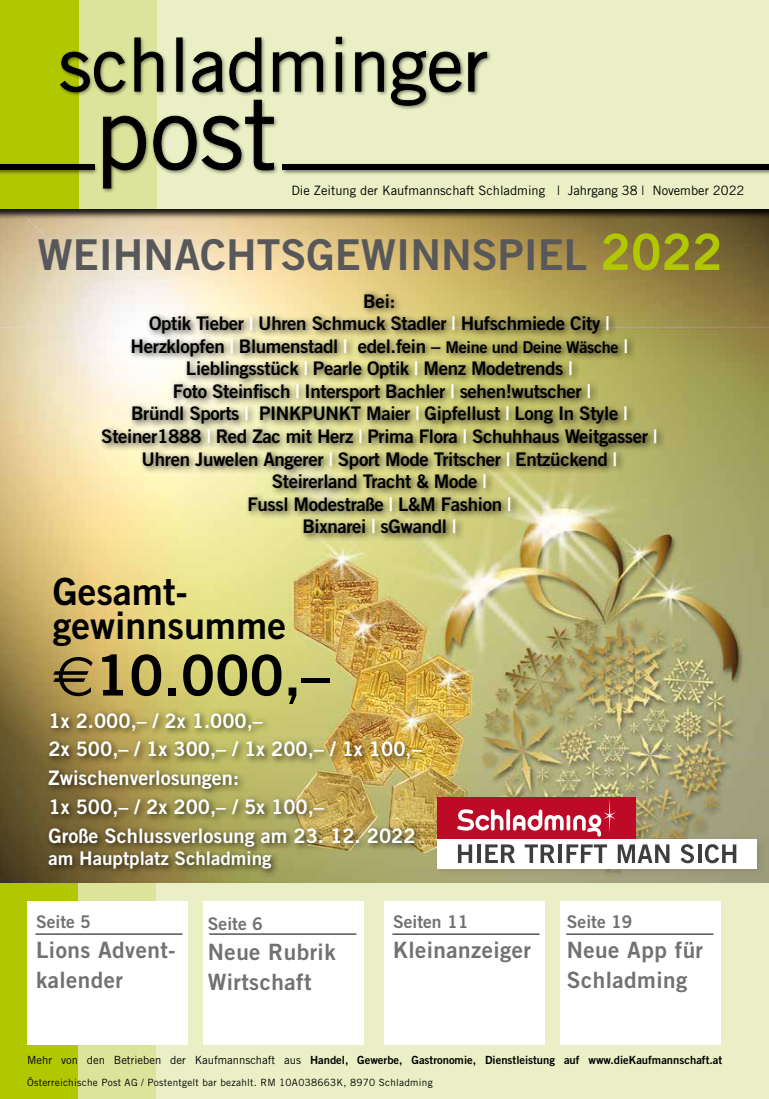
<style>
.page{position:relative;width:769px;height:1099px;background:#fff}
.page>*{position:absolute;margin:0;border:0;box-sizing:border-box;transform-origin:0 0}
.t1{font:56.25px "Trade Gothic Bold Two";color:#000}
.t2{font:42.5px "Trade Gothic Bold Two";color:#58585a}
.t3{font:37.5px/33.8px "Trade Gothic Bold Two";color:#000}
.t4{font:22.5px/30px "Trade Gothic Bold Two";letter-spacing:.02em;color:#707172}
.t5{font:20px/28.8px "Trade Gothic Bold Two";color:#fff}
.t6{font:18.75px/22.5px "Trade Gothic Bold Two";letter-spacing:-.02em;color:#000;text-align:center}
.t7{font:18.75px "Trade Gothic Bold Two";color:#fff}
.t8{font:17.5px "Trade Gothic Bold Two";color:#707172}
.t9{font:12.88px "Trade Gothic";color:#000}
.t10{font:11.25px "Trade Gothic Bold Two";color:#000}
.t11{font:10px "Trade Gothic";letter-spacing:.025em;color:#000}
.s1{font-size:50px;color:#b1c800}
.s2{color:#fff}
.s3{font-size:16.25px}
.s4{font-family:"Euro Sans"}
.s5{font-family:"Trade Gothic"}
</style>
<div class="page">
<img style="left:0;top:219px;width:769px;height:664px">
<div style="left:0;top:883px;width:78px;height:215px;background:#b1c800"></div>
<div style="left:78px;top:883px;width:78px;height:215px;background:#dbe49a"></div>
<div style="left:156px;top:883px;width:613px;height:215px;background:#eaefc5"></div>
<div style="left:203px;top:901px;width:160px;height:143px;background:#fff"></div>
<div style="left:27px;top:900px;width:161px;height:144px;background:#fff"></div>
<hr style="left:35px;top:933px;width:147px;height:1px;background:#000">
<hr style="left:209px;top:933px;width:147px;height:1px;background:#000">
<div style="left:560px;top:901px;width:160px;height:143px;background:#fff"></div>
<div style="left:384px;top:901px;width:160px;height:143px;background:#fff"></div>
<hr style="left:392px;top:933px;width:147px;height:1px;background:#000">
<hr style="left:566px;top:933px;width:147px;height:1px;background:#000">
<div style="left:45px;top:709px;width:386px;height:169px;background:#000;opacity:.75"></div>
<div style="left:98px;top:290px;width:567px;height:252px;background:#000;opacity:.75"></div>
<div style="left:0;top:0;width:769px;height:219px;background:#000;opacity:.75"></div>
<div style="left:0;top:0;width:79px;height:209px;background:#b1c800"></div>
<div style="left:79px;top:0;width:78px;height:209px;background:#dbe49a"></div>
<div style="left:157px;top:0;width:612px;height:209px;background:#eaefc5"></div>
<div style="left:0;top:35px;width:769px;height:159px;background:#000;opacity:.5"></div>
<svg style="left:60px;top:37px;width:427px;height:152px"></svg>
<div style="left:0;top:164px;width:94px;height:6px;background:#000"></div>
<div style="left:283px;top:164px;width:486px;height:6px;background:#000"></div>
<div style="left:432px;top:792px;width:335px;height:86px;background:#000;opacity:.1"></div>
<div style="left:437px;top:797px;width:199px;height:41px;background:#bd0a26"></div>
<svg style="left:457px;top:799px;width:159px;height:37px"></svg>
<div style="left:437px;top:838px;width:320px;height:30px;background:#fff"></div>
<svg style="left:458px;top:844px;width:14px;height:19px"></svg>
<hr style="left:477px;top:844px;width:3px;height:19px;background:#3e3d40">
<svg style="left:485px;top:844px;width:30px;height:19px"></svg>
<svg style="left:525px;top:844px;width:30px;height:19px"></svg>
<hr style="left:558px;top:844px;width:4px;height:19px;background:#3e3d40">
<svg style="left:566px;top:844px;width:41px;height:19px"></svg>
<svg style="left:618px;top:844px;width:51px;height:19px"></svg>
<svg style="left:680px;top:844px;width:14px;height:19px"></svg>
<hr style="left:698px;top:844px;width:3px;height:19px;background:#3e3d40">
<svg style="left:705px;top:844px;width:31px;height:19px"></svg>
<p class="t9" style="left:291px;top:182px;width:455px">Die Zeitung der Kaufmannschaft Schladming | Jahrgang 38 | November 2022</p>
<h2 class="t2" style="left:37px;top:228px;width:687px">WEIHNACHTSGEWINNSPIEL <span class="s1">2022</span></h2>
<p class="t9" style="left:630px;top:182px;width:9px">7</p>
<p class="t9" style="left:736px;top:182px;width:9px">1</p>
<p class="t6" style="left:101px;top:290px;width:557px">Bei:<br>Optik Tieber <span class="s2">|</span> Uhren Schmuck Stadler <span class="s2">|</span> Hufschmiede City <span class="s2">| </span>Herzklopfen <span class="s2">|</span> Blumenstadl <span class="s2">|</span> edel.fein – <span class="s3">Meine und Deine Wäsche</span> <span class="s2">| </span>Lieblingsstück <span class="s2">|</span> Pearle Optik <span class="s2">|</span> Menz Modetrends <span class="s2">|<br></span>Foto Steinfisch <span class="s2">|</span> Intersport Bachler <span class="s2">|</span> sehen!wutscher <span class="s2">|<br></span>Bründl Sports <span class="s2">|</span> PINKPUNKT Maier <span class="s2">|</span> Gipfellust <span class="s2">|</span> Long In Style <span class="s2">| </span>Steiner1888 <span class="s2">|</span> Red Zac mit Herz <span class="s2">|</span> Prima Flora <span class="s2">|</span> Schuhhaus Weitgasser <span class="s2">| </span>Uhren Juwelen Angerer <span class="s2">|</span> Sport Mode Tritscher <span class="s2">|</span> Entzückend <span class="s2">| </span>Steirerland Tracht &amp; Mode <span class="s2">|<br></span>Fussl Modestraße <span class="s2">|</span> L&amp;M Fashion <span class="s2">|<br></span>Bixnarei <span class="s2">|</span> sGwandl <span class="s2">|</span></p>
<h3 class="t3" style="left:53px;top:574px;width:235px">Gesamt&shy;gewinnsumme</h3>
<h1 class="t1" style="left:53px;top:640px;width:278px"><span class="s4">€</span>10.000,–</h1>
<p class="t5" style="left:49px;top:705px;width:375px">1x 2.000,– / 2x 1.000,–<br>2x 500,– / 1x 300,– / 1x 200,– / 1x 100,–<br>Zwischenverlosungen:<br>1x 500,– / 2x 200,– / 5x 100,–<br>Große Schlussverlosung am 23. 12. 2022</p>
<p class="t7" style="left:49px;top:846px;width:224px">am Hauptplatz Schladming</p>
<p class="t8" style="left:36px;top:911px;width:56px">Seite 5</p>
<p class="t4" style="left:36px;top:934px;width:141px">Lions Advent&shy;kalender</p>
<p class="t8" style="left:208px;top:912px;width:56px">Seite 6</p>
<p class="t4" style="left:208px;top:936px;width:129px">Neue Rubrik<br>Wirtschaft</p>
<p class="t8" style="left:393px;top:911px;width:77px">Seiten 11</p>
<p class="t4" style="left:393px;top:935px;width:139px">Kleinanzeiger</p>
<p class="t8" style="left:567px;top:911px;width:67px">Seite 19</p>
<p class="t4" style="left:567px;top:935px;width:138px">Neue App für<br>Schladming</p>
<p class="t10" style="left:27px;top:1053px;width:697px"><span class="s5">Mehr von den Betrieben der Kaufmannschaft aus</span> Handel, Gewerbe, Gastronomie, Dienstleistung auf www.dieKaufmannschaft.at</p>
<p class="t11" style="left:27px;top:1076px;width:407px">Österreichische Post AG / Postentgelt bar bezahlt. RM 10A038663K, 8970 Schladming</p>
</div>
